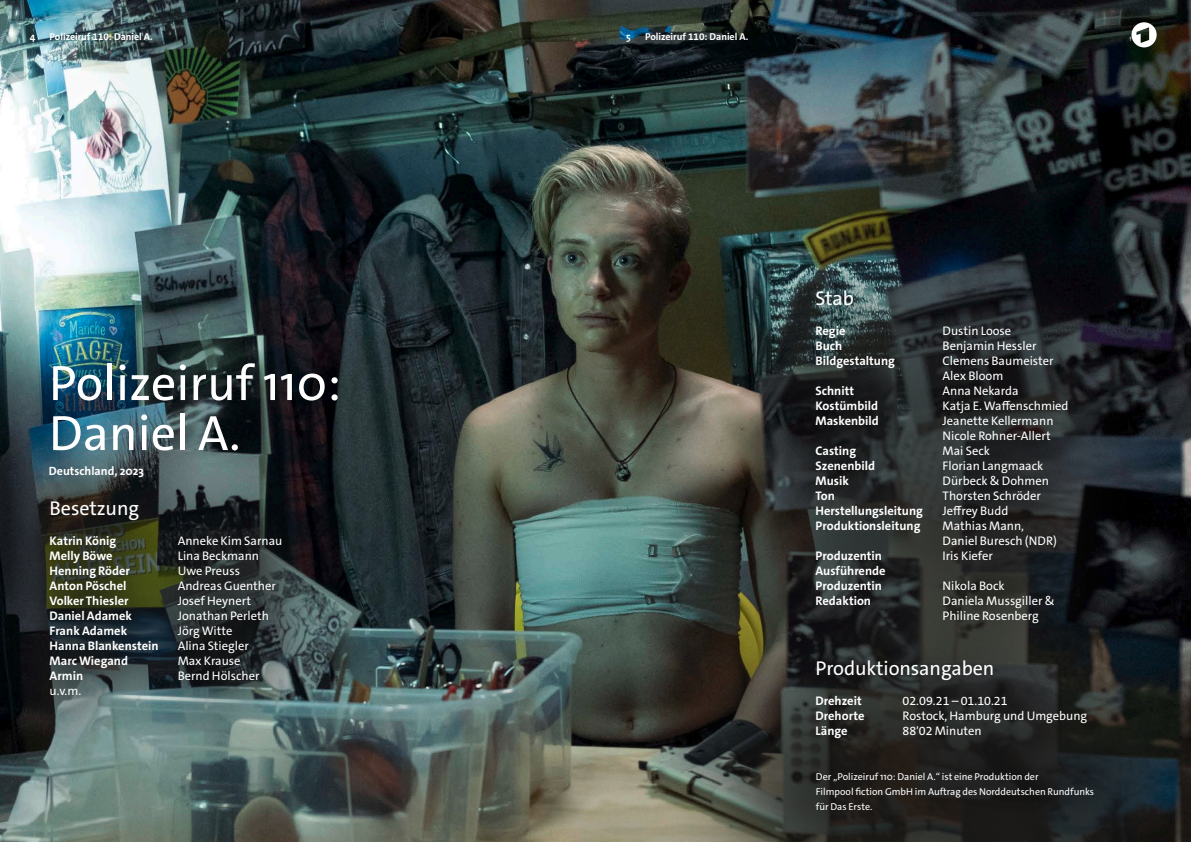
<style>
.page{position:relative;width:1191px;height:842px;background:#fff}
.page>*{position:absolute;margin:0;border:0;box-sizing:border-box;transform-origin:0 0}
.t1{font:50px/50px "The Sans C5";color:#fff}
.t2{font:20px "The Sans C5";letter-spacing:-.005em;color:#fff}
.t3{font:12.5px/15px "The Sans C5";color:#fff}
.t4{font:700 12.5px/15px "The Sans C5";color:#fff}
.t5{font:700 12px "The Sans C5";color:#fff}
.t6{font:10px/15px "The Sans C5";color:#fff}
.t7{font:700 10px "The Sans C5";letter-spacing:-.005em;color:#fff}
</style>
<div class="page">
<img style="left:0;top:0;width:1191px;height:842px">
<div style="left:647px;top:187px;width:544px;height:655px;background:#1a1918;opacity:.75"></div>
<div style="left:752px;top:707px;width:401px;height:135px;background:#1a1918;opacity:.75"></div>
<div style="left:0;top:437px;width:345px;height:324px;background:#1a1918;opacity:.75"></div>
<svg style="left:1131px;top:22px;width:25px;height:25px"></svg>
<p class="t7" style="left:30px;top:30px;width:7px">4</p>
<p class="t7" style="left:50px;top:30px;width:105px">Polizeiruf 110: Daniel A.</p>
<p class="t7" style="left:626px;top:30px;width:6px">5</p>
<p class="t7" style="left:645px;top:30px;width:105px">Polizeiruf 110: Daniel A.</p>
<h1 class="t1" style="left:49px;top:359px;width:293px">Polizeiruf 110:<br>Daniel A.</h1>
<p class="t5" style="left:49px;top:463px;width:97px">Deutschland, 2023</p>
<h2 class="t2" style="left:50px;top:495px;width:91px">Besetzung</h2>
<p class="t4" style="left:50px;top:533px;width:68px">Katrin König</p>
<p class="t3" style="left:178px;top:533px;width:106px">Anneke Kim Sarnau</p>
<p class="t4" style="left:50px;top:548px;width:65px">Melly Böwe</p>
<p class="t3" style="left:178px;top:548px;width:83px">Lina Beckmann</p>
<p class="t4" style="left:50px;top:563px;width:82px">Henning Röder</p>
<p class="t3" style="left:178px;top:563px;width:64px">Uwe Preuss</p>
<p class="t4" style="left:50px;top:578px;width:78px">Anton Pöschel</p>
<p class="t3" style="left:178px;top:578px;width:100px">Andreas Guenther</p>
<p class="t4" style="left:50px;top:593px;width:80px">Volker Thiesler</p>
<p class="t3" style="left:178px;top:593px;width:75px">Josef Heynert</p>
<p class="t4" style="left:50px;top:608px;width:84px">Daniel Adamek</p>
<p class="t3" style="left:178px;top:608px;width:93px">Jonathan Perleth</p>
<p class="t4" style="left:50px;top:623px;width:79px">Frank Adamek</p>
<p class="t3" style="left:178px;top:623px;width:56px">Jörg Witte</p>
<p class="t4" style="left:50px;top:638px;width:110px">Hanna Blankenstein</p>
<p class="t3" style="left:178px;top:638px;width:73px">Alina Stiegler</p>
<p class="t4" style="left:50px;top:653px;width:80px">Marc Wiegand</p>
<p class="t3" style="left:178px;top:653px;width:64px">Max Krause</p>
<p class="t4" style="left:50px;top:668px;width:35px">Armin</p>
<p class="t3" style="left:178px;top:668px;width:83px">Bernd Hölscher</p>
<p class="t3" style="left:50px;top:683px;width:33px">u.v.m.</p>
<h2 class="t2" style="left:815px;top:285px;width:40px">Stab</h2>
<p class="t4" style="left:815px;top:323px;width:31px">Regie</p>
<p class="t3" style="left:942px;top:323px;width:70px">Dustin Loose</p>
<p class="t4" style="left:815px;top:338px;width:28px">Buch</p>
<p class="t3" style="left:942px;top:338px;width:95px">Benjamin Hessler</p>
<p class="t4" style="left:815px;top:353px;width:81px">Bildgestaltung</p>
<p class="t3" style="left:942px;top:353px;width:113px">Clemens Baumeister<br>Alex Bloom</p>
<p class="t4" style="left:815px;top:383px;width:40px">Schnitt</p>
<p class="t3" style="left:942px;top:383px;width:77px">Anna Nekarda</p>
<p class="t4" style="left:815px;top:398px;width:64px">Kostümbild</p>
<p class="t3" style="left:942px;top:398px;width:127px">Katja E. Waffenschmied</p>
<p class="t4" style="left:815px;top:413px;width:65px">Maskenbild</p>
<p class="t3" style="left:942px;top:413px;width:112px">Jeanette Kellermann<br>Nicole Rohner-Allert</p>
<p class="t4" style="left:815px;top:443px;width:42px">Casting</p>
<p class="t3" style="left:942px;top:443px;width:49px">Mai Seck</p>
<p class="t4" style="left:815px;top:458px;width:61px">Szenenbild</p>
<p class="t3" style="left:942px;top:458px;width:102px">Florian Langmaack</p>
<p class="t4" style="left:815px;top:473px;width:35px">Musik</p>
<p class="t3" style="left:942px;top:473px;width:108px">Dürbeck &amp; Dohmen</p>
<p class="t4" style="left:815px;top:488px;width:21px">Ton</p>
<p class="t3" style="left:942px;top:488px;width:100px">Thorsten Schröder</p>
<p class="t4" style="left:815px;top:503px;width:109px">Herstellungsleitung</p>
<p class="t3" style="left:942px;top:503px;width:67px">Jeffrey Budd</p>
<p class="t4" style="left:815px;top:518px;width:106px">Produktionsleitung</p>
<p class="t3" style="left:942px;top:518px;width:116px">Mathias Mann,<br>Daniel Buresch (NDR)</p>
<p class="t4" style="left:815px;top:548px;width:68px">Produzentin</p>
<p class="t3" style="left:942px;top:548px;width:52px">Iris Kiefer</p>
<p class="t4" style="left:815px;top:563px;width:72px">Ausführende<br>Produzentin</p>
<p class="t3" style="left:942px;top:578px;width:64px">Nikola Bock</p>
<p class="t4" style="left:815px;top:593px;width:57px">Redaktion</p>
<p class="t3" style="left:942px;top:593px;width:114px">Daniela Mussgiller &amp;<br>Philine Rosenberg</p>
<h2 class="t2" style="left:815px;top:655px;width:180px">Produktionsangaben</h2>
<p class="t4" style="left:815px;top:693px;width:48px">Drehzeit</p>
<p class="t3" style="left:902px;top:693px;width:107px">02.09.21 – 01.10.21</p>
<p class="t4" style="left:815px;top:708px;width:50px">Drehorte</p>
<p class="t3" style="left:902px;top:708px;width:186px">Rostock, Hamburg und Umgebung</p>
<p class="t4" style="left:815px;top:723px;width:34px">Länge</p>
<p class="t3" style="left:902px;top:723px;width:81px">88′02 Minuten</p>
<p class="t6" style="left:816px;top:769px;width:280px">Der „Polizeiruf 110: Daniel A.“ ist eine Produktion der<br>Filmpool fiction GmbH im Auftrag des Norddeutschen Rundfunks für Das Erste.</p>
</div>
